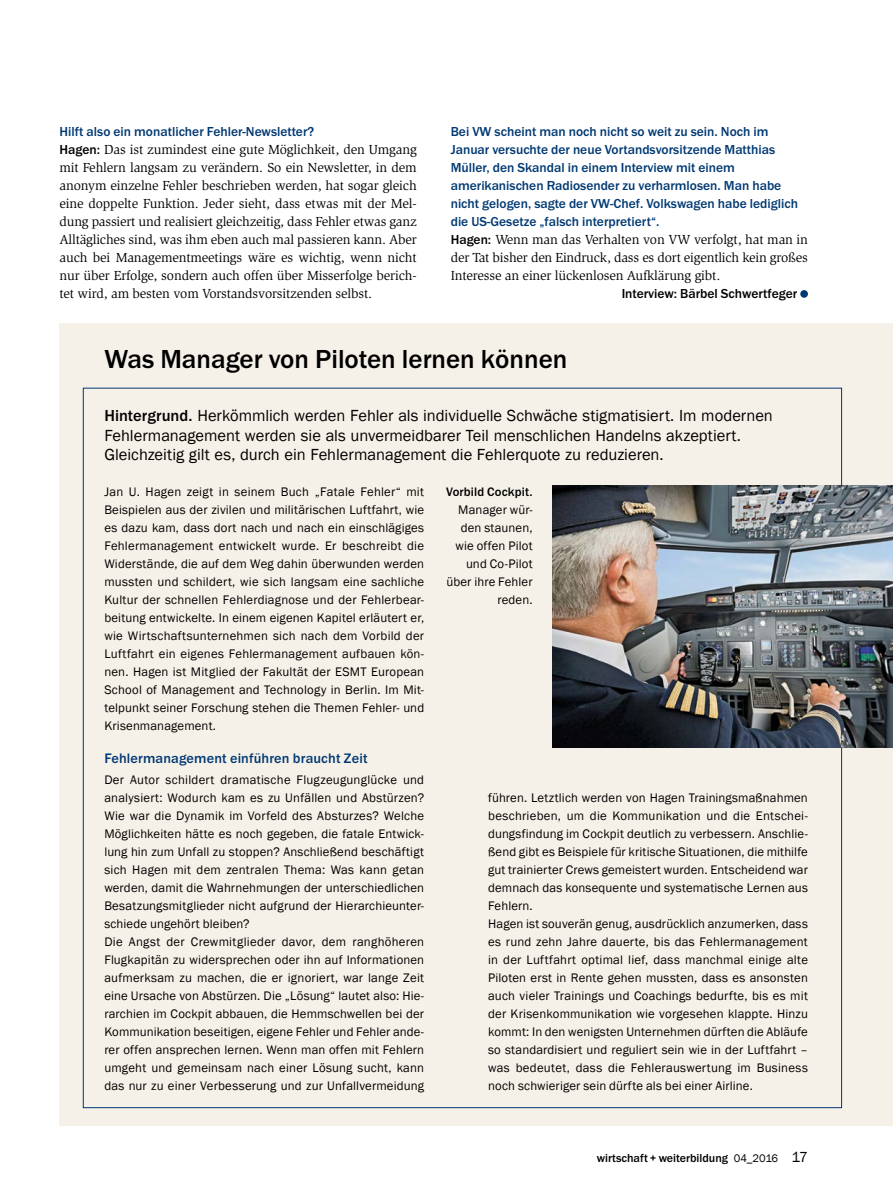
<style>
.page{position:relative;width:893px;height:1191px;background:#fff}
.page>*{position:absolute;margin:0;border:0;box-sizing:border-box;transform-origin:0 0}
.t1{font:500 27px "Franklin Goth EF";color:#000}
.t2{font:16.5px/19.5px "Franklin Gothic";color:#000}
.t3{font:500 14.25px "Franklin Goth EF";letter-spacing:.01em;color:#003973}
.t4{font:13.5px/18px "Slimbach Std";letter-spacing:-.01em;color:#000;text-align:justify}
.t5{font:500 13.5px/18px "Franklin Goth EF";color:#003973}
.t6{font:500 13.5px "Franklin Goth EF";color:#000}
.t7{font:12.75px/18px "Franklin Gothic";letter-spacing:.01em;color:#000}
.t8{font:500 12.75px "Franklin Goth EF";letter-spacing:.01em;color:#000}
.t9{font:500 12px "Franklin Goth EF";color:#000}
.s1{font-family:"Franklin Goth EF";font-weight:500}
.s2{font-family:"Franklin Gothic";font-weight:400;font-size:11.25px}
.s3{font-family:"Franklin Gothic";font-weight:400;font-size:15px}
</style>
<div class="page">
<div style="left:800px;top:290px;width:8px;height:8px;background:#003973;border-radius:50%"></div>
<div style="left:60px;top:323px;width:833px;height:803px;background:#f6f1e8"></div>
<img style="left:552px;top:485px;width:341px;height:263px">
<p class="t5" style="left:60px;top:122px;width:256px">Hilft also ein monatlicher Fehler-Newsletter?</p>
<p class="t4" style="left:60px;top:140px;width:359px"><span class="s1">Hagen:</span> Das ist zumindest eine gute Möglichkeit, den Umgang mit Fehlern langsam zu verändern. So ein Newsletter, in dem anonym einzelne Fehler beschrieben werden, hat sogar gleich eine doppelte Funktion. Jeder sieht, dass etwas mit der Mel&shy;dung passiert und realisiert gleichzeitig, dass Fehler etwas ganz Alltägliches sind, was ihm eben auch mal passieren kann. Aber auch bei Managementmeetings wäre es wichtig, wenn nicht nur über Erfolge, sondern auch offen über Misserfolge berich&shy;tet wird, am besten vom Vorstandsvorsitzenden selbst.</p>
<p class="t5" style="left:451px;top:122px;width:349px">Bei VW scheint man noch nicht so weit zu sein. Noch im Januar versuchte der neue Vortandsvorsitzende Matthias Müller, den Skandal in einem Interview mit einem amerikanischen Radiosender zu verharmlosen. Man habe nicht gelogen, sagte der VW-Chef. Volkswagen habe lediglich die US-Gesetze „falsch interpretiert“.</p>
<p class="t4" style="left:451px;top:230px;width:359px"><span class="s1">Hagen:</span> Wenn man das Verhalten von VW verfolgt, hat man in der Tat bisher den Eindruck, dass es dort eigentlich kein großes Interesse an einer lückenlosen Aufklärung gibt.</p>
<p class="t6" style="left:622px;top:286px;width:177px">Interview: Bärbel Schwertfeger</p>
<h1 class="t1" style="left:104px;top:344px;width:465px">Was Manager von Piloten lernen können</h1>
<p class="t2" style="left:104px;top:406px;width:670px"><span class="s1">Hintergrund.</span> Herkömmlich werden Fehler als individuelle Schwäche stigmatisiert. Im modernen<br>Fehlermanagement werden sie als unvermeidbarer Teil menschlichen Handelns akzeptiert.<br>Gleichzeitig gilt es, durch ein Fehlermanagement die Fehlerquote zu reduzieren.</p>
<p class="t8" style="left:446px;top:484px;width:88px">Vorbild Cockpit.</p>
<p class="t7" style="left:446px;top:501px;width:88px;text-align:right">Manager wür&shy;den staunen, wie offen Pilot und Co-Pilot über ihre Fehler reden.</p>
<p class="t7" style="left:104px;top:483px;width:321px;text-align:justify">Jan U. Hagen zeigt in seinem Buch „Fatale Fehler“ mit Beispielen aus der zivilen und militärischen Luftfahrt, wie es dazu kam, dass dort nach und nach ein einschlägiges Fehlermanagement entwickelt wurde. Er beschreibt die Widerstände, die auf dem Weg dahin überwunden werden mussten und schildert, wie sich langsam eine sachliche Kultur der schnellen Fehlerdiagnose und der Fehlerbear&shy;beitung entwickelte. In einem eigenen Kapitel erläutert er, wie Wirtschaftsunternehmen sich nach dem Vorbild der Luftfahrt ein eigenes Fehlermanagement aufbauen kön&shy;nen. Hagen ist Mitglied der Fakultät der ESMT European School of Management and Technology in Berlin. Im Mit&shy;telpunkt seiner Forschung stehen die Themen Fehler- und Krisenmanagement.</p>
<p class="t3" style="left:104px;top:750px;width:265px">Fehlermanagement einführen braucht Zeit</p>
<p class="t7" style="left:104px;top:771px;width:321px">Der Autor schildert dramatische Flugzeugunglücke und analysiert: Wodurch kam es zu Unfällen und Abstürzen?<br>Wie war die Dynamik im Vorfeld des Absturzes? Welche Möglichkeiten hätte es noch gegeben, die fatale Entwick&shy;lung hin zum Unfall zu stoppen? Anschließend beschäftigt sich Hagen mit dem zentralen Thema: Was kann getan werden, damit die Wahrnehmungen der unterschiedlichen Besatzungsmitglieder nicht aufgrund der Hierarchieunter&shy;schiede ungehört bleiben?<br>Die Angst der Crewmitglieder davor, dem ranghöheren Flugkapitän zu widersprechen oder ihn auf Informationen aufmerksam zu machen, die er ignoriert, war lange Zeit eine Ursache von Abstürzen. Die „Lösung“ lautet also: Hie&shy;rarchien im Cockpit abbauen, die Hemmschwellen bei der Kommunikation beseitigen, eigene Fehler und Fehler ande&shy;rer offen ansprechen lernen. Wenn man offen mit Fehlern umgeht und gemeinsam nach einer Lösung sucht, kann das nur zu einer Verbesserung und zur Unfallvermeidung</p>
<p class="t7" style="left:488px;top:789px;width:321px">führen. Letztlich werden von Hagen Trainingsmaßnahmen beschrieben, um die Kommunikation und die Entschei&shy;dungsfindung im Cockpit deutlich zu verbessern. Anschlie&shy;ßend gibt es Beispiele für kritische Situationen, die mithilfe gut trainierter Crews gemeistert wurden. Entscheidend war demnach das konsequente und systematische Lernen aus Fehlern.<br>Hagen ist souverän genug, ausdrücklich anzumerken, dass es rund zehn Jahre dauerte, bis das Fehlermanagement in der Luftfahrt optimal lief, dass manchmal einige alte Piloten erst in Rente gehen mussten, dass es ansonsten auch vieler Trainings und Coachings bedurfte, bis es mit der Krisenkommunikation wie vorgesehen klappte. Hinzu kommt: In den wenigsten Unternehmen dürften die Abläufe so standardisiert und reguliert sein wie in der Luftfahrt – was bedeutet, dass die Fehlerauswertung im Business noch schwieriger sein dürfte als bei einer Airline.</p>
<p class="t9" style="left:597px;top:1151px;width:213px">wirtschaft + weiterbildung <span class="s2">04_2016</span> <span class="s3">17</span></p>
</div>
